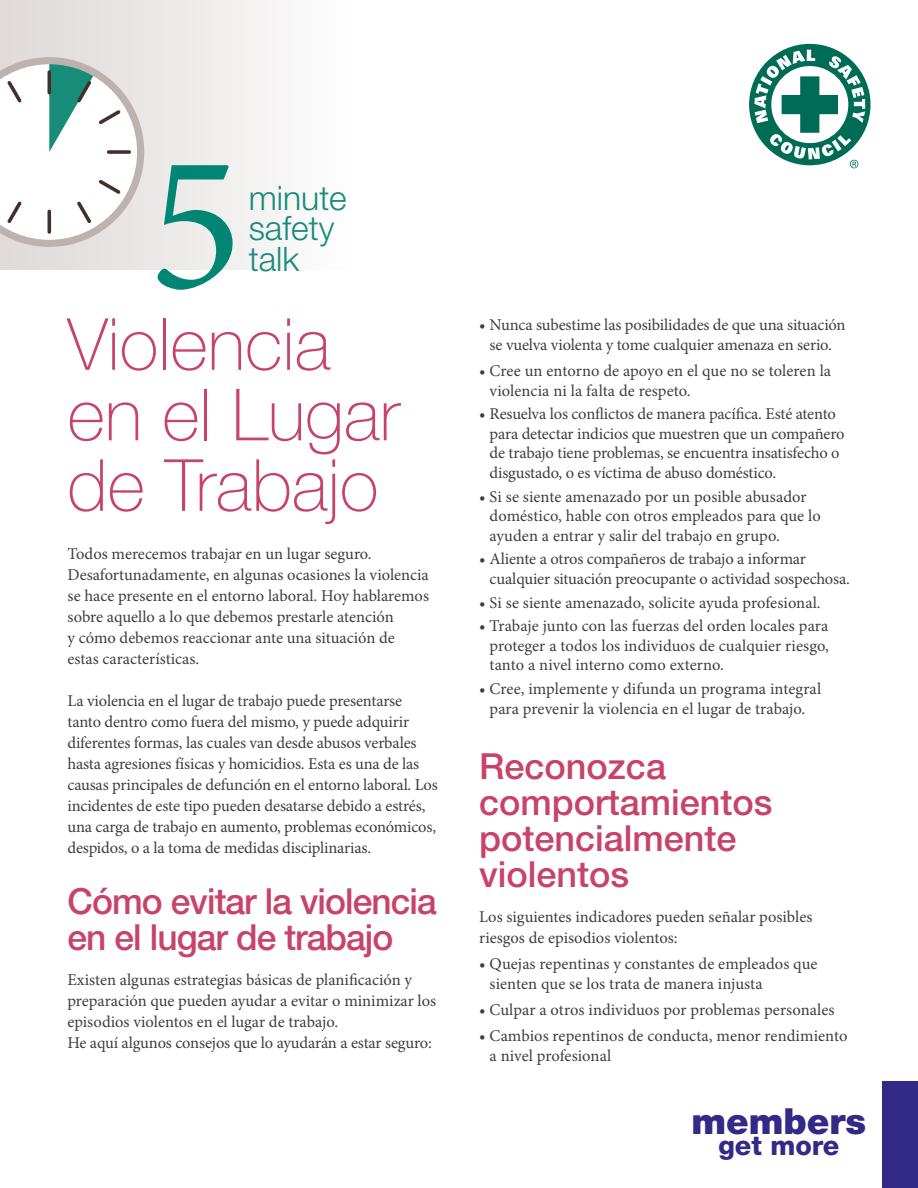
<style>
.page{position:relative;width:918px;height:1188px;background:#fff}
.page>*{position:absolute;margin:0;border:0;box-sizing:border-box;transform-origin:0 0}
.t1{font:196.2px "Minion Pro";color:#028674}
.t2{font:100 72px/70.5px "Helvetica Neue LT Std";color:#c7436a}
.H2_red{font:500 36px/36px "Helvetica Neue LT Std";color:#c7436a}
.H2_red-2{font:500 36px/36px "Helvetica Neue LT Std";letter-spacing:-.025em;color:#c7436a}
.t3{font:900 36px "Helvetica Neue LT Std";color:#332986}
.t4{font:300 33.75px/30.3px "Helvetica Neue LT Std";color:#178c79}
.t5{font:800 27px "Helvetica Neue LT Std";color:#332986}
.body_bullets{font:16.5px/19.5px "Minion Pro";letter-spacing:-.005em;color:#3e3e3f}
.body{font:16.5px/21px "Minion Pro";letter-spacing:-.005em;color:#3e3e3f}
</style>
<div class="page">
<div style="left:749px;top:44px;width:122px;height:121px;background:#006c55;border-radius:50%"></div>
<svg style="left:754px;top:50px;width:111px;height:118px"></svg>
<div style="left:882px;top:1081px;width:36px;height:107px;background:#332986"></div>
<div style="left:0;top:0;width:459px;height:270px;background:linear-gradient(to right,#dfdad9,#fff)"></div>
<svg style="left:0;top:57px;width:144px;height:190px"></svg>
<p class="t1" style="left:148px;top:93px;width:96px">5</p>
<p class="t4" style="left:249px;top:182px;width:100px">minute</p>
<p class="t4" style="left:249px;top:213px;width:87px">safety talk</p>
<h1 class="t2" style="left:68px;top:309px;width:334px">Violencia en el Lugar de Trabajo</h1>
<p class="body" style="left:68px;top:543px;width:363px">Todos merecemos trabajar en un lugar seguro.<br>Desafortunadamente, en algunas ocasiones la violencia se hace presente en el entorno laboral. Hoy hablaremos sobre aquello a lo que debemos prestarle atención<br>y cómo debemos reaccionar ante una situación de estas características.</p>
<p class="body" style="left:68px;top:690px;width:372px">La violencia en el lugar de trabajo puede presentarse tanto dentro como fuera del mismo, y puede adquirir diferentes formas, las cuales van desde abusos verbales hasta agresiones físicas y homicidios. Esta es una de las causas principales de defunción en el entorno laboral. Los incidentes de este tipo pueden desatarse debido a estrés, una carga de trabajo en aumento, problemas económicos, despidos, o a la toma de medidas disciplinarias.</p>
<p class="H2_red-2" style="left:68px;top:883px;width:371px">Cómo evitar la violencia en el lugar de trabajo</p>
<p class="body" style="left:68px;top:969px;width:370px">Existen algunas estrategias básicas de planificación y preparación que pueden ayudar a evitar o minimizar los episodios violentos en el lugar de trabajo.</p>
<p class="body" style="left:68px;top:1032px;width:366px">He aquí algunos consejos que lo ayudarán a estar seguro:</p>
<p class="body_bullets" style="left:479px;top:315px;width:368px;text-align:center">• Nunca subestime las posibilidades de que una situación se vuelva violenta y tome cualquier amenaza en serio.</p>
<p class="body_bullets" style="left:490px;top:361px;width:343px;text-indent:-10px">• Cree un entorno de apoyo en el que no se toleren la violencia ni la falta de respeto.</p>
<p class="body_bullets" style="left:490px;top:404px;width:356px;text-indent:-10px">• Resuelva los conflictos de manera pacífica. Esté atento para detectar indicios que muestren que un compañero de trabajo tiene problemas, se encuentra insatisfecho o disgustado, o es víctima de abuso doméstico.</p>
<p class="body_bullets" style="left:490px;top:487px;width:333px;text-indent:-10px">• Si se siente amenazado por un posible abusador doméstico, hable con otros empleados para que lo ayuden a entrar y salir del trabajo en grupo.</p>
<p class="body_bullets" style="left:490px;top:549px;width:362px;text-indent:-10px">• Aliente a otros compañeros de trabajo a informar cualquier situación preocupante o actividad sospechosa.</p>
<p class="body_bullets" style="left:479px;top:593px;width:343px">• Si se siente amenazado, solicite ayuda profesional.</p>
<p class="body_bullets" style="left:490px;top:616px;width:341px;text-align:justify;text-indent:-10px">• Trabaje junto con las fuerzas del orden locales para proteger a todos los individuos de cualquier riesgo, tanto a nivel interno como externo.</p>
<p class="body_bullets" style="left:479px;top:679px;width:343px;text-align:center">• Cree, implemente y difunda un programa integral para prevenir la violencia en el lugar de trabajo.</p>
<p class="H2_red" style="left:479px;top:748px;width:295px">Reconozca comportamientos potencialmente violentos</p>
<p class="body" style="left:479px;top:906px;width:335px">Los siguientes indicadores pueden señalar posibles riesgos de episodios violentos:</p>
<p class="body_bullets" style="left:490px;top:954px;width:329px;text-indent:-10px">• Quejas repentinas y constantes de empleados que sienten que se los trata de manera injusta</p>
<p class="body_bullets" style="left:479px;top:1000px;width:357px">• Culpar a otros individuos por problemas personales</p>
<p class="body_bullets" style="left:490px;top:1026px;width:359px;text-indent:-10px">• Cambios repentinos de conducta, menor rendimiento a nivel profesional</p>
<h3 class="t3" style="left:692px;top:1099px;width:176px">members</h3>
<h3 class="t5" style="left:718px;top:1129px;width:123px">get more</h3>
</div>
